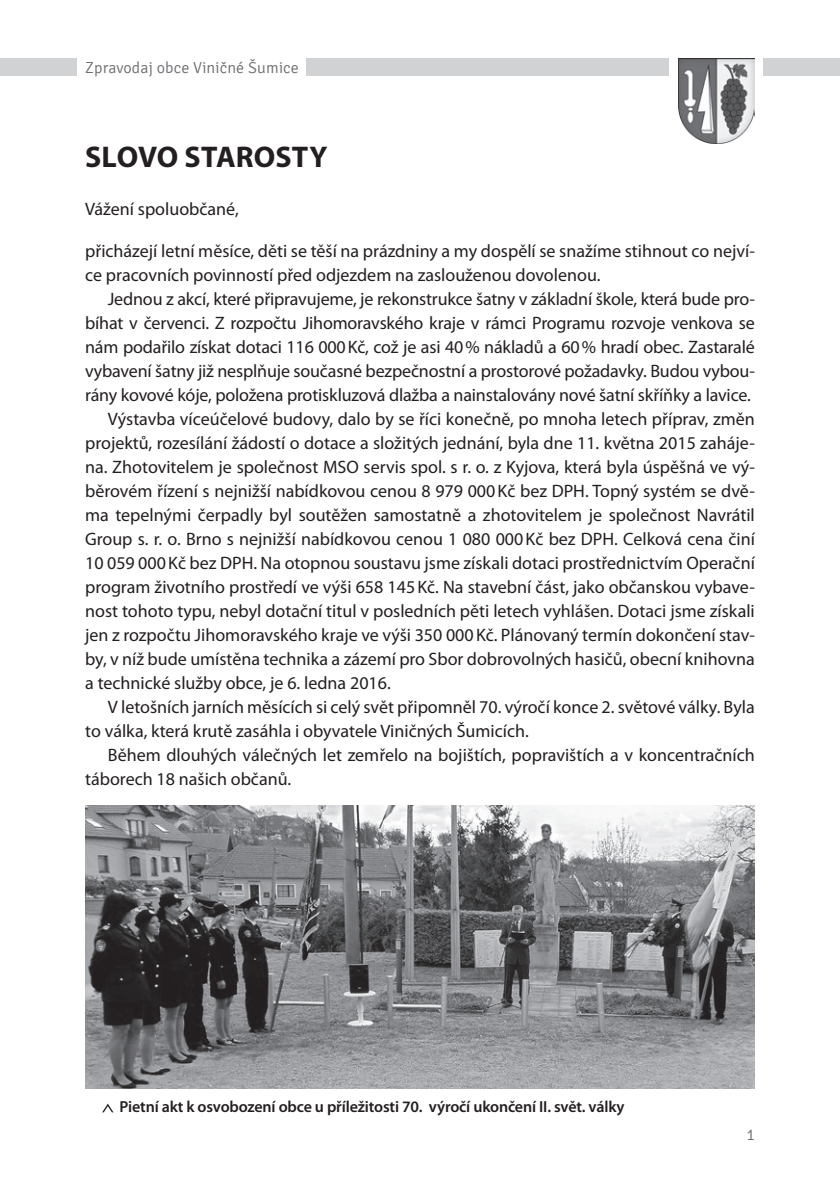
<style>
.page{position:relative;width:840px;height:1191px;background:#fff}
.page>*{position:absolute;margin:0;border:0;box-sizing:border-box;transform-origin:0 0}
.t1{font:700 30px "Myriad Pro";letter-spacing:.005em;color:#231f20}
.t2{font:18px/24px "Myriad Pro";color:#231f20}
.t3{font:600 16px "Myriad Pro";letter-spacing:-.01em;color:#231f20}
.t4{font:300 16px "Signika";letter-spacing:.01em;color:#6c6d70}
</style>
<div class="page">
<div style="left:306px;top:58px;width:362px;height:17px;background:#d1d2d4"></div>
<div style="left:763px;top:58px;width:76px;height:17px;background:#d1d2d4"></div>
<div style="left:0;top:58px;width:77px;height:17px;background:#d1d2d4"></div>
<img style="left:678px;top:58px;width:76px;height:85px">
<img style="left:85px;top:805px;width:669px;height:284px">
<svg style="left:102px;top:1103px;width:11px;height:9px"></svg>
<p class="t4" style="left:85px;top:59px;width:215px">Zpravodaj obce Viničné Šumice</p>
<h1 class="t1" style="left:85px;top:140px;width:244px">SLOVO STAROSTY</h1>
<p class="t2" style="left:85px;top:197px;width:155px">Vážení spoluobčané,</p>
<p class="t2" style="left:85px;top:239px;width:671px">přicházejí letní měsíce, děti se těší na prázdniny a my dospělí se snažíme stihnout co nejví&shy;ce pracovních povinností před odjezdem na zaslouženou dovolenou.</p>
<p class="t2" style="left:108px;top:287px;width:648px">Jednou z akcí, které připravujeme, je rekonstrukce šatny v základní škole, která bude pro-</p>
<p class="t2" style="left:85px;top:311px;width:670px">bíhat v červenci. Z rozpočtu Jihomoravského kraje v rámci Programu rozvoje venkova se</p>
<p class="t2" style="left:85px;top:335px;width:670px">nám podařilo získat dotaci 116 000Kč, což je asi 40% nákladů a 60% hradí obec. Zastaralé</p>
<p class="t2" style="left:85px;top:359px;width:671px">vybavení šatny již nesplňuje současné bezpečnostní a prostorové požadavky. Budou vybou-</p>
<p class="t2" style="left:85px;top:383px;width:666px">rány kovové kóje, položena protiskluzová dlažba a nainstalovány nové šatní skříňky a lavice.</p>
<p class="t2" style="left:108px;top:407px;width:648px">Výstavba víceúčelové budovy, dalo by se říci konečně, po mnoha letech příprav, změn</p>
<p class="t2" style="left:85px;top:431px;width:670px">projektů, rozesílání žádostí o dotace a složitých jednání, byla dne 11. května 2015 zaháje-</p>
<p class="t2" style="left:85px;top:455px;width:670px">na. Zhotovitelem je společnost MSO servis spol. s r. o. z Kyjova, která byla úspěšná ve vý-</p>
<p class="t2" style="left:85px;top:479px;width:670px">běrovém řízení s nejnižší nabídkovou cenou 8 979 000Kč bez DPH. Topný systém se dvě-</p>
<p class="t2" style="left:85px;top:503px;width:671px">ma tepelnými čerpadly byl soutěžen samostatně a zhotovitelem je společnost Navrátil</p>
<p class="t2" style="left:85px;top:527px;width:670px">Group s. r. o. Brno s nejnižší nabídkovou cenou 1 080 000Kč bez DPH. Celková cena činí</p>
<p class="t2" style="left:85px;top:551px;width:671px">10 059 000Kč bez DPH. Na otopnou soustavu jsme získali dotaci prostřednictvím Operační</p>
<p class="t2" style="left:85px;top:575px;width:670px">program životního prostředí ve výši 658 145Kč. Na stavební část, jako občanskou vybave-</p>
<p class="t2" style="left:85px;top:599px;width:670px">nost tohoto typu, nebyl dotační titul v posledních pěti letech vyhlášen. Dotaci jsme získali</p>
<p class="t2" style="left:85px;top:623px;width:670px">jen z rozpočtu Jihomoravského kraje ve výši 350 000Kč. Plánovaný termín dokončení stav-</p>
<p class="t2" style="left:85px;top:647px;width:670px">by, v níž bude umístěna technika a zázemí pro Sbor dobrovolných hasičů, obecní knihovna</p>
<p class="t2" style="left:85px;top:671px;width:307px">a technické služby obce, je 6. ledna 2016.</p>
<p class="t2" style="left:108px;top:695px;width:648px">V letošních jarních měsících si celý svět připomněl 70. výročí konce 2. světové války. Byla</p>
<p class="t2" style="left:85px;top:719px;width:445px">to válka, která krutě zasáhla i obyvatele Viničných Šumicích.</p>
<p class="t2" style="left:108px;top:743px;width:648px">Během dlouhých válečných let zemřelo na bojištích, popravištích a v koncentračních</p>
<p class="t2" style="left:85px;top:767px;width:207px">táborech 18 našich občanů.</p>
<p class="t3" style="left:120px;top:1098px;width:506px">Pietní akt k osvobození obce u příležitosti 70. výročí ukončení II. svět. války</p>
<p class="t4" style="left:746px;top:1125px;width:10px">1</p>
</div>
